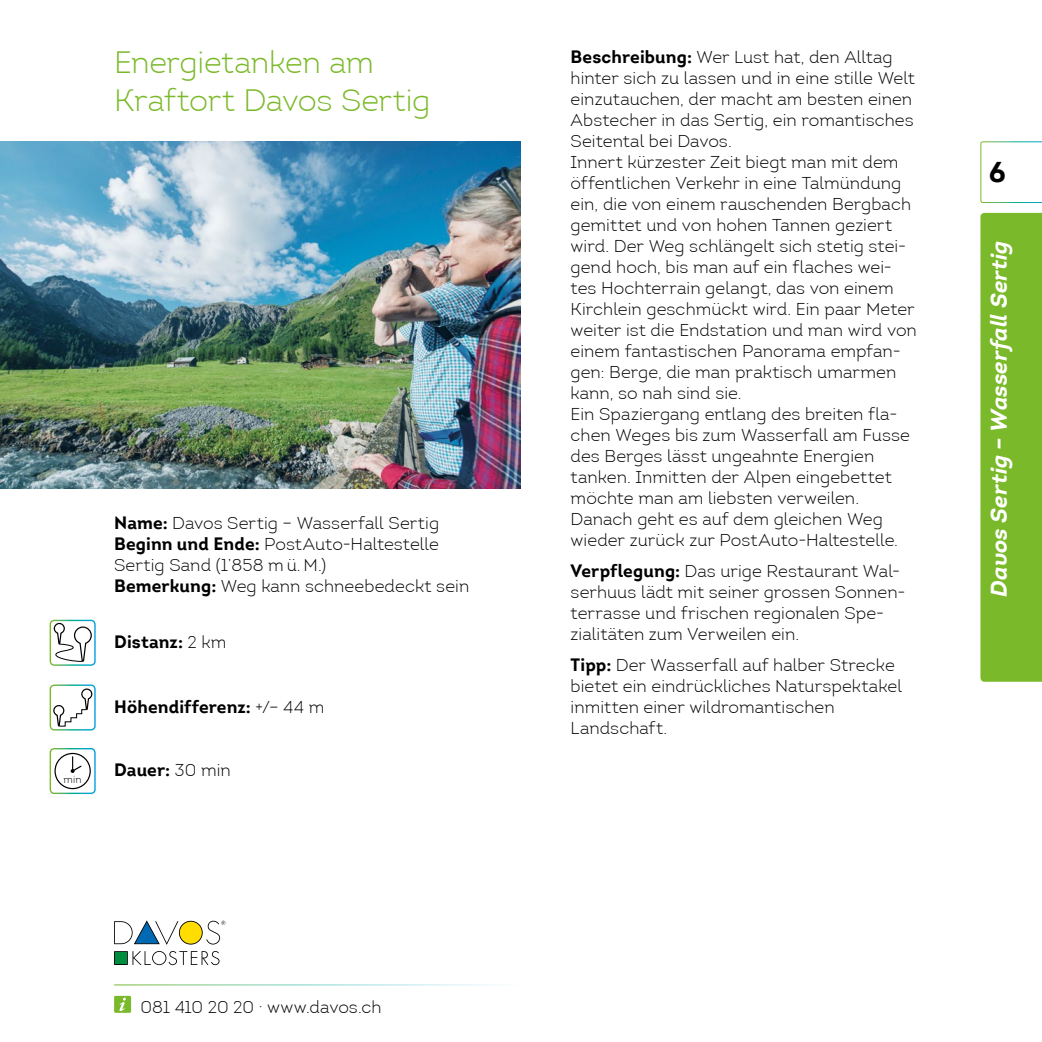
<style>
.page{position:relative;width:1042px;height:1042px;background:#fff}
.page>*{position:absolute;margin:0;border:0;box-sizing:border-box;transform-origin:0 0}
.t1{font:300 31.5px/37.8px "Intro";letter-spacing:-.01em;color:#7ab929}
.t2{font:700 28px "Intro";color:#000}
.t3{font:italic 700 22.75px "Intro";letter-spacing:-.005em;color:#fff}
.t4{font:300 17.5px/21px "Intro";letter-spacing:.005em;color:#000}
.t5{font:700 17.5px "Intro";letter-spacing:.005em;color:#000}
.t6{font:300 10.5px "Intro";color:#000}
.s1{font-weight:700}
.s2{font-weight:300}
</style>
<div class="page">
<img style="left:0;top:141px;width:521px;height:348px">
<div style="left:50px;top:620px;width:46px;height:46px;border:1px solid #fff;border-radius:4px"></div>
<svg style="left:49px;top:622px;width:43px;height:40px"></svg>
<div style="left:50px;top:684px;width:46px;height:46px;border:1px solid #fff;border-radius:4px"></div>
<svg style="left:53px;top:688px;width:40px;height:39px"></svg>
<div style="left:50px;top:748px;width:46px;height:46px;border:1px solid #fff;border-radius:4px"></div>
<div style="left:54px;top:753px;width:37px;height:36px;border:1px solid #000;border-radius:50%"></div>
<svg style="left:71px;top:756px;width:11px;height:17px"></svg>
<div style="left:980px;top:213px;width:62px;height:469px;background:#7ab929"></div>
<svg style="left:980px;top:141px;width:62px;height:62px"></svg>
<div style="left:114px;top:996px;width:17px;height:17px;background:#7ab929;border-radius:2px"></div>
<svg style="left:119px;top:997px;width:7px;height:14px"></svg>
<svg style="left:114px;top:951px;width:105px;height:14px"></svg>
<svg style="left:114px;top:920px;width:111px;height:25px"></svg>
<h1 class="t1" style="left:114px;top:43px;width:318px">Energietanken am<br>Kraftort Davos Sertig</h1>
<p class="t6" style="left:64px;top:772px;width:20px">min</p>
<p class="t4" style="left:114px;top:512px;width:357px"><span class="s1">Name:</span> Davos Sertig – Wasserfall Sertig <span class="s1">Beginn und Ende:</span> PostAuto-Haltestelle Sertig Sand (1’858 m ü. M.)<br><span class="s1">Bemerkung:</span> Weg kann schneebedeckt sein</p>
<p class="t5" style="left:114px;top:630px;width:114px">Distanz: <span class="s2">2 km</span></p>
<p class="t5" style="left:114px;top:695px;width:212px">Höhendifferenz: <span class="s2">+/– 44 m</span></p>
<p class="t5" style="left:114px;top:759px;width:118px">Dauer: <span class="s2">30 min</span></p>
<p class="t4" style="left:140px;top:996px;width:243px">081 410 20 20 · www.davos.ch</p>
<p class="t4" style="left:570px;top:46px;width:348px"><span class="s1">Beschreibung:</span> Wer Lust hat, den Alltag hinter sich zu lassen und in eine stille Welt einzutauchen, der macht am besten einen Abstecher in das Sertig, ein romantisches Seitental bei Davos.<br>Innert kürzester Zeit biegt man mit dem öffentlichen Verkehr in eine Talmündung ein, die von einem rauschenden Bergbach gemittet und von hohen Tannen geziert wird. Der Weg schlängelt sich stetig stei&shy;gend hoch, bis man auf ein flaches wei&shy;tes Hochterrain gelangt, das von einem Kirchlein geschmückt wird. Ein paar Meter weiter ist die Endstation und man wird von einem fantastischen Panorama empfan&shy;gen: Berge, die man praktisch umarmen kann, so nah sind sie.<br>Ein Spaziergang entlang des breiten fla&shy;chen Weges bis zum Wasserfall am Fusse des Berges lässt ungeahnte Energien tanken. Inmitten der Alpen eingebettet möchte man am liebsten verweilen.<br>Danach geht es auf dem gleichen Weg wieder zurück zur PostAuto-Haltestelle.</p>
<p class="t4" style="left:570px;top:560px;width:336px"><span class="s1">Verpflegung:</span> Das urige Restaurant Wal&shy;serhuus lädt mit seiner grossen Sonnen&shy;terrasse und frischen regionalen Spe&shy;zialitäten zum Verweilen ein.</p>
<p class="t4" style="left:570px;top:654px;width:333px"><span class="s1">Tipp:</span> Der Wasserfall auf halber Strecke bietet ein eindrückliches Naturspektakel inmitten einer wildromantischen<br>Landschaft.</p>
<h2 class="t2" style="left:989px;top:154px;width:18px">6</h2>
<h3 class="t3" style="left:984px;top:596px;width:358px;rotate:-90deg">Davos Sertig – Wasserfall Sertig</h3>
</div>
